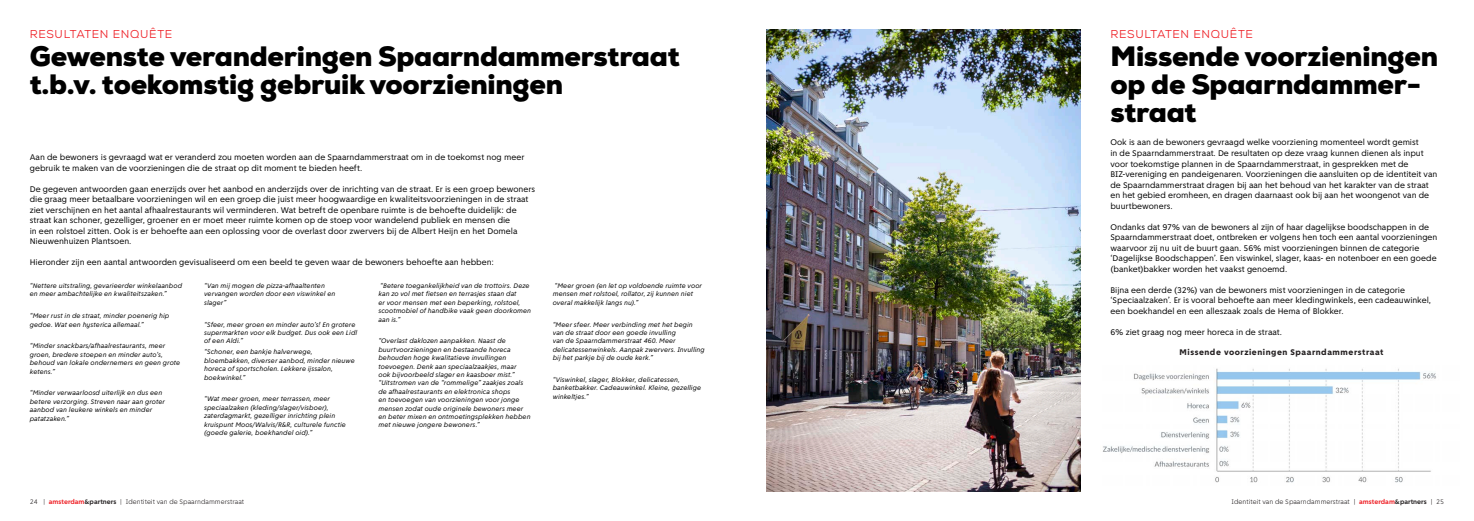
<style>
.page{position:relative;width:1474px;height:521px;background:#fff}
.page>*{position:absolute;margin:0;border:0;box-sizing:border-box;transform-origin:0 0}
.HEADER2{font:900 28px/28px "Nexa";letter-spacing:-.01em;color:#000}
.SUB2{font:11.38px "Nexa";letter-spacing:.055em;color:#ee1d23}
.BODY{font:8.75px/10.5px "Amsterdam Sans";letter-spacing:-.005em;color:#000}
.SUB2-2{font:800 8.75px "Amsterdam Sans";letter-spacing:.06em;color:#231f20}
.BODY-2{font:italic 7px/8.4px "Amsterdam Sans";letter-spacing:.01em;color:#000}
.t1{font:300 7px "Amsterdam Sans";color:#231f20}
.s1{font-weight:700;color:#ee1d23}
.s2{font-weight:700}
.s3{font-size:6.91px}
</style>
<div class="page">
<img style="left:1103px;top:368px;width:333px;height:115px">
<img style="left:766px;top:30px;width:314px;height:461px">
<p class="SUB2" style="left:30px;top:27px;width:144px">RESULTATEN ENQUÊTE</p>
<p class="HEADER2" style="left:30px;top:43px;width:651px">Gewenste veranderingen Spaarndammerstraat t.b.v. toekomstig gebruik voorzieningen</p>
<p class="BODY" style="left:30px;top:152px;width:496px">Aan de bewoners is gevraagd wat er veranderd zou moeten worden aan de Spaarndammerstraat om in de toekomst nog meer gebruik te maken van de voorzieningen die de straat op dit moment te bieden heeft.</p>
<p class="BODY" style="left:30px;top:184px;width:507px">De gegeven antwoorden gaan enerzijds over het aanbod en anderzijds over de inrichting van de straat. Er is een groep bewoners die graag meer betaalbare voorzieningen wil en een groep die juist meer hoogwaardige en kwaliteitsvoorzieningen in de straat ziet verschijnen en het aantal afhaalrestaurants wil verminderen. Wat betreft de openbare ruimte is de behoefte duidelijk: de straat kan schoner, gezelliger, groener en er moet meer ruimte komen op de stoep voor wandelend publiek en mensen die<br>in een rolstoel zitten. Ook is er behoefte aan een oplossing voor de overlast door zwervers bij de Albert Heijn en het Domela Nieuwenhuizen Plantsoen.</p>
<p class="BODY" style="left:30px;top:257px;width:465px">Hieronder zijn een aantal antwoorden gevisualiseerd om een beeld te geven waar de bewoners behoefte aan hebben:</p>
<p class="BODY-2" style="left:30px;top:281px;width:154px">“Nettere uitstraling, gevarieerder winkelaanbod en meer ambachtelijke en kwaliteitszaken.”</p>
<p class="BODY-2" style="left:30px;top:312px;width:141px">“Meer rust in de straat, minder poenerig hip gedoe. Wat een hysterica allemaal.”</p>
<p class="BODY-2" style="left:30px;top:342px;width:152px">“Minder snackbars/afhaalrestaurants, meer groen, bredere stoepen en minder auto's, behoud van lokale ondernemers en geen grote ketens.”</p>
<p class="BODY-2" style="left:30px;top:389px;width:137px">“Minder verwaarloosd uiterlijk en dus een betere verzorging. Streven naar aan groter aanbod van leukere winkels en minder patatzaken.”</p>
<p class="BODY-2" style="left:204px;top:281px;width:133px">“Van mij mogen de pizza-afhaaltenten vervangen worden door een viswinkel en slager”</p>
<p class="BODY-2" style="left:204px;top:320px;width:155px">“Sfeer, meer groen en minder auto’s! En grotere supermarkten voor elk budget. Dus ook een Lidl of een Aldi.”</p>
<p class="BODY-2" style="left:204px;top:348px;width:152px">“Schoner, een bankje halverwege, bloembakken, diverser aanbod, minder nieuwe horeca of sportscholen. Lekkere ijssalon, boekwinkel.”</p>
<p class="BODY-2" style="left:204px;top:395px;width:143px">“Wat meer groen, meer terrassen, meer speciaalzaken (kleding/slager/visboer), zaterdagmarkt, gezelliger inrichting plein kruispunt Moos/Walvis/R&amp;R, culturele functie (goede galerie, boekhandel oid).”</p>
<p class="BODY-2" style="left:378px;top:281px;width:154px">“Betere toegankelijkheid van de trottoirs. Deze kan zo vol met fietsen en terrasjes staan dat<br>er voor mensen met een beperking, rolstoel, scootmobiel of handbike vaak geen doorkomen aan is.”</p>
<p class="BODY-2" style="left:378px;top:337px;width:154px">“Overlast daklozen aanpakken. Naast de buurtvoorzieningen en bestaande horeca behouden hoge kwalitatieve invullingen toevoegen. Denk aan speciaalzaakjes, maar<br>ook bijvoorbeeld slager en kaasboer mist.” “Uitstromen van de “rommelige” zaakjes zoals de afhaalrestaurants en elektronica shops<br>en toevoegen van voorzieningen voor jonge mensen zodat oude originele bewoners meer en beter mixen en ontmoetingsplekken hebben met nieuwe jongere bewoners.”</p>
<p class="BODY-2" style="left:552px;top:281px;width:151px">“Meer groen (en let op voldoende ruimte voor mensen met rolstoel, rollator, zij kunnen niet overal makkelijk langs nu).”</p>
<p class="BODY-2" style="left:552px;top:320px;width:154px">“Meer sfeer. Meer verbinding met het begin van de straat door een goede invulling<br>van de Spaarndammerstraat 460. Meer delicatessenwinkels. Aanpak zwervers. Invulling bij het parkje bij de oude kerk.”</p>
<p class="BODY-2" style="left:552px;top:375px;width:150px">“Viswinkel, slager, Blokker, delicatessen, banketbakker. Cadeauwinkel. Kleine, gezellige winkeltjes.”</p>
<p class="SUB2" style="left:1110px;top:27px;width:144px">RESULTATEN ENQUÊTE</p>
<p class="HEADER2" style="left:1110px;top:43px;width:329px">Missende voorzieningen op de Spaarndammer&shy;straat</p>
<p class="BODY" style="left:1110px;top:137px;width:328px">Ook is aan de bewoners gevraagd welke voorziening momenteel wordt gemist<br>in de Spaarndammerstraat. De resultaten op deze vraag kunnen dienen als input voor toekomstige plannen in de Spaarndammerstraat, in gesprekken met de BIZ-vereniging en pandeigenaren. Voorzieningen die aansluiten op de identiteit van de Spaarndammerstraat dragen bij aan het behoud van het karakter van de straat en het gebied eromheen, en dragen daarnaast ook bij aan het woongenot van de buurtbewoners.</p>
<p class="BODY" style="left:1110px;top:221px;width:328px">Ondanks dat 97% van de bewoners al zijn of haar dagelijkse boodschappen in de Spaarndammerstraat doet, ontbreken er volgens hen toch een aantal voorzieningen waarvoor zij nu uit de buurt gaan. 56% mist voorzieningen binnen de categorie ‘Dagelijkse Boodschappen’. Een viswinkel, slager, kaas- en notenboer en een goede (banket)bakker worden het vaakst genoemd.</p>
<p class="BODY" style="left:1110px;top:284px;width:322px">Bijna een derde (32%) van de bewoners mist voorzieningen in de categorie ‘Speciaalzaken’. Er is vooral behoefte aan meer kledingwinkels, een cadeauwinkel, een boekhandel en een alleszaak zoals de Hema of Blokker.</p>
<p class="BODY" style="left:1110px;top:326px;width:173px">6% ziet graag nog meer horeca in de straat.</p>
<p class="SUB2-2" style="left:1179px;top:347px;width:205px">Missende voorzieningen Spaarndammerstraat</p>
<p class="t1" style="left:30px;top:497px;width:216px">24 | <span class="s1">amsterdam</span><span class="s2">&amp;partners</span> <span class="s3">|</span> Identiteit van de Spaarndammerstraat</p>
<p class="t1" style="left:1231px;top:497px;width:214px">Identiteit van de Spaarndammerstraat | <span class="s1">amsterdam</span><span class="s2">&amp;partners</span> | 25</p>
</div>
